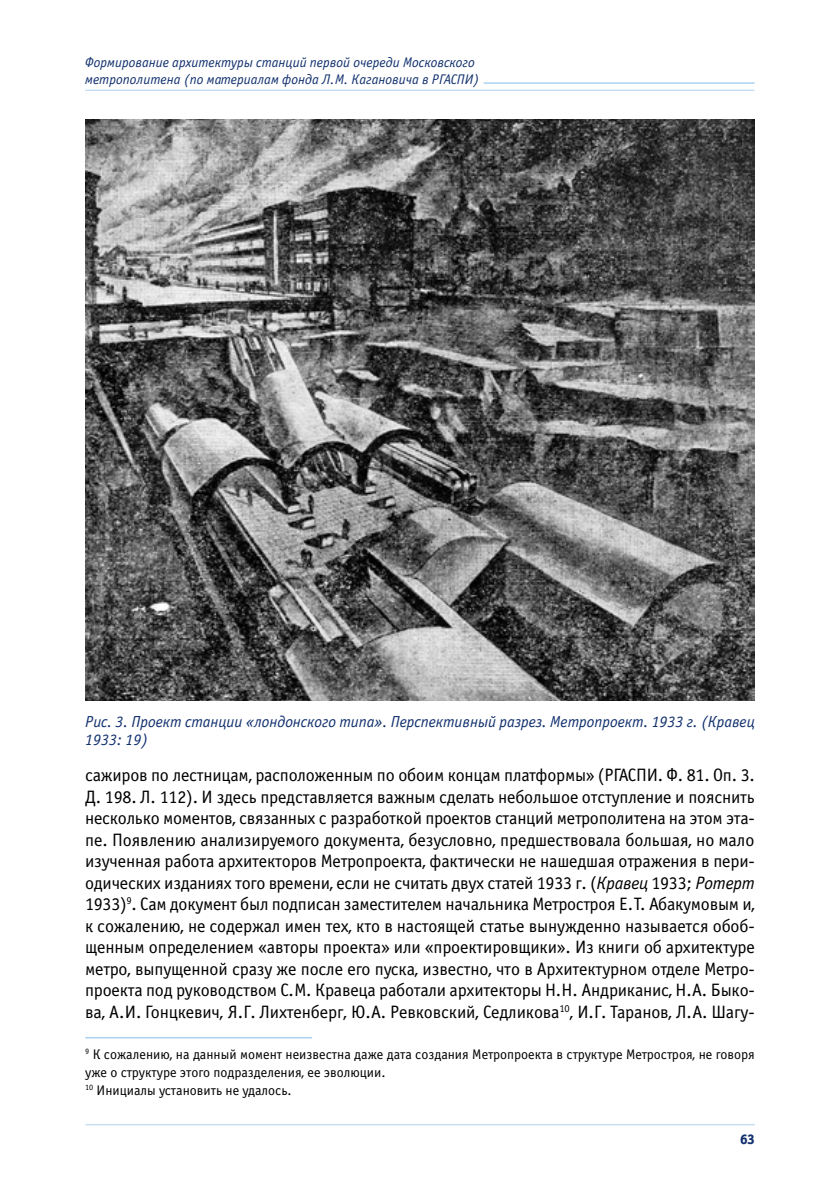
<style>
.page{position:relative;width:840px;height:1191px;background:#fff}
.page>*{position:absolute;margin:0;border:0;box-sizing:border-box;transform-origin:0 0}
.t1{font:18px/21.6px "Officina Sans C";letter-spacing:-.01em;color:#000;text-align:justify}
.t2{font:italic 16px/18px "Officina Sans C";letter-spacing:-.005em;color:#12316e}
.t3{font:14px/18px "Officina Sans C";color:#000}
.t4{font:italic 14px/16.8px "Officina Sans C";color:#12316e}
.t5{font:14px "Officina Sans Extra Bold C";color:#12316e}
.s1{font-style:italic}
</style>
<div class="page">
<hr style="left:85px;top:1037px;width:227px;height:1px;background:#add1ef">
<img style="left:85px;top:119px;width:669px;height:581px">
<hr style="left:85px;top:90px;width:668px;height:1px;background:#add1ef">
<hr style="left:484px;top:82px;width:269px;height:2px;background:#add1ef">
<hr style="left:86px;top:1124px;width:668px;height:1px;background:#add1ef">
<p class="t4" style="left:85px;top:54px;width:395px">Формирование архитектуры станций первой очереди Московского метрополитена (по материалам фонда Л.М. Кагановича в РГАСПИ)</p>
<p class="t2" style="left:85px;top:712px;width:670px">Рис. 3. Проект станции «лондонского типа». Перспективный разрез. Метропроект. 1933 г. (Кравец<br>1933: 19)</p>
<p class="t1" style="left:85px;top:764px;width:671px">сажиров по лестницам, расположенным по обоим концам платформы» (РГАСПИ. Ф. 81. Оп. 3.<br>Д. 198. Л. 112). И здесь представляется важным сделать небольшое отступление и пояснить несколько моментов, связанных с разработкой проектов станций метрополитена на этом эта&shy;пе. Появлению анализируемого документа, безусловно, предшествовала большая, но мало изученная работа архитекторов Метропроекта, фактически не нашедшая отражения в пери&shy;одических изданиях того времени, если не считать двух статей 1933 г. (<span class="s1">Кравец</span> 1933; <span class="s1">Ротерт </span>1933)<sup>9</sup>. Сам документ был подписан заместителем начальника Метростроя Е.Т. Абакумовым и, к сожалению, не содержал имен тех, кто в настоящей статье вынужденно называется обоб&shy;щенным определением «авторы проекта» или «проектировщики». Из книги об архитектуре метро, выпущенной сразу же после его пуска, известно, что в Архитектурном отделе Метро&shy;проекта под руководством С.М. Кравеца работали архитекторы Н.Н. Андриканис, Н.А. Быко&shy;ва, А.И. Гонцкевич, Я.Г. Лихтенберг, Ю.А. Ревковский, Седликова<sup>10</sup>, И.Г. Таранов, Л.А. Шагу-</p>
<p class="t3" style="left:85px;top:1045px;width:670px"><sup>9</sup> К сожалению, на данный момент неизвестна даже дата создания Метропроекта в структуре Метростроя, не говоря уже о структуре этого подразделения, ее эволюции.<br><sup>10</sup> Инициалы установить не удалось.</p>
<p class="t5" style="left:739px;top:1130px;width:16px">63</p>
</div>
